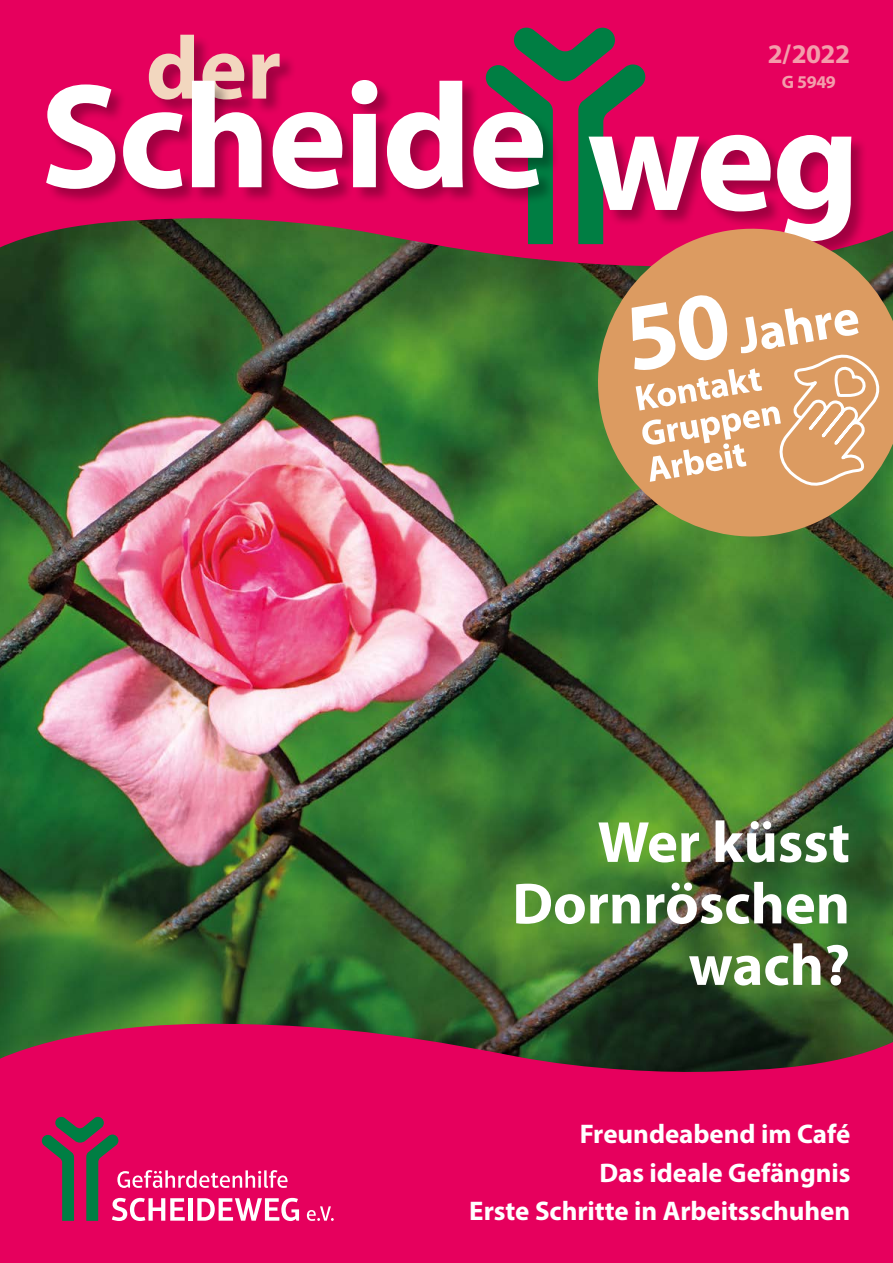
<style>
.page{position:relative;width:893px;height:1263px;background:#fff}
.page>*{position:absolute;margin:0;border:0;box-sizing:border-box;transform-origin:0 0}
.t1{font:700 58.5px/61.5px "Myriad Pro";color:#fff;text-align:right}
.t2{font:700 51px "Myriad Pro";color:#fff}
.t3{font:700 27px/38.7px "Myriad Pro";letter-spacing:-.005em;color:#fff;text-align:right}
.t4{font:700 27px "Myriad Pro";color:#f39dab}
.t5{font:700 18px "Myriad Pro";color:#f39dab}
</style>
<div class="page">
<img style="left:0;top:268px;width:893px;height:754px">
<svg style="left:0;top:0;width:893px;height:268px;background:#bd1451"></svg>
<svg style="left:0;top:1022px;width:893px;height:241px;background:#cd0755"></svg>
<svg style="left:307px;top:1206px;width:27px;height:15px"></svg>
<svg style="left:42px;top:1117px;width:257px;height:104px;background:#cf2a6c"></svg>
<div style="left:589px;top:135px;width:279px;height:123px;background:#000;opacity:.3"></div>
<svg style="left:486px;top:28px;width:365px;height:216px"></svg>
<div style="left:149px;top:34px;width:147px;height:82px;background:#000;opacity:.3"></div>
<svg style="left:149px;top:35px;width:131px;height:45px;background:#e15781"></svg>
<div style="left:47px;top:81px;width:513px;height:125px;background:#000;opacity:.3"></div>
<svg style="left:46px;top:80px;width:497px;height:109px"></svg>
<svg style="left:586px;top:217px;width:307px;height:331px;background:#9d7550"></svg>
<div style="left:861px;top:1220px;width:32px;height:43px;background:#e6005d"></div>
<svg style="left:624px;top:292px;width:262px;height:199px;background:#dea673"></svg>
<p class="t4" style="left:768px;top:36px;width:84px">2/2022</p>
<p class="t5" style="left:782px;top:70px;width:56px">G 5949</p>
<h2 class="t2" style="left:733px;top:303px;width:124px;rotate:-9deg">Jahre</h2>
<h1 class="t1" style="left:512px;top:809px;width:339px">Wer küsst<br>Dornröschen wach?</h1>
<p class="t3" style="left:469px;top:1114px;width:383px">Freundeabend im Café<br>Das ideale Gefängnis<br>Erste Schritte in Arbeitsschuhen</p>
</div>
